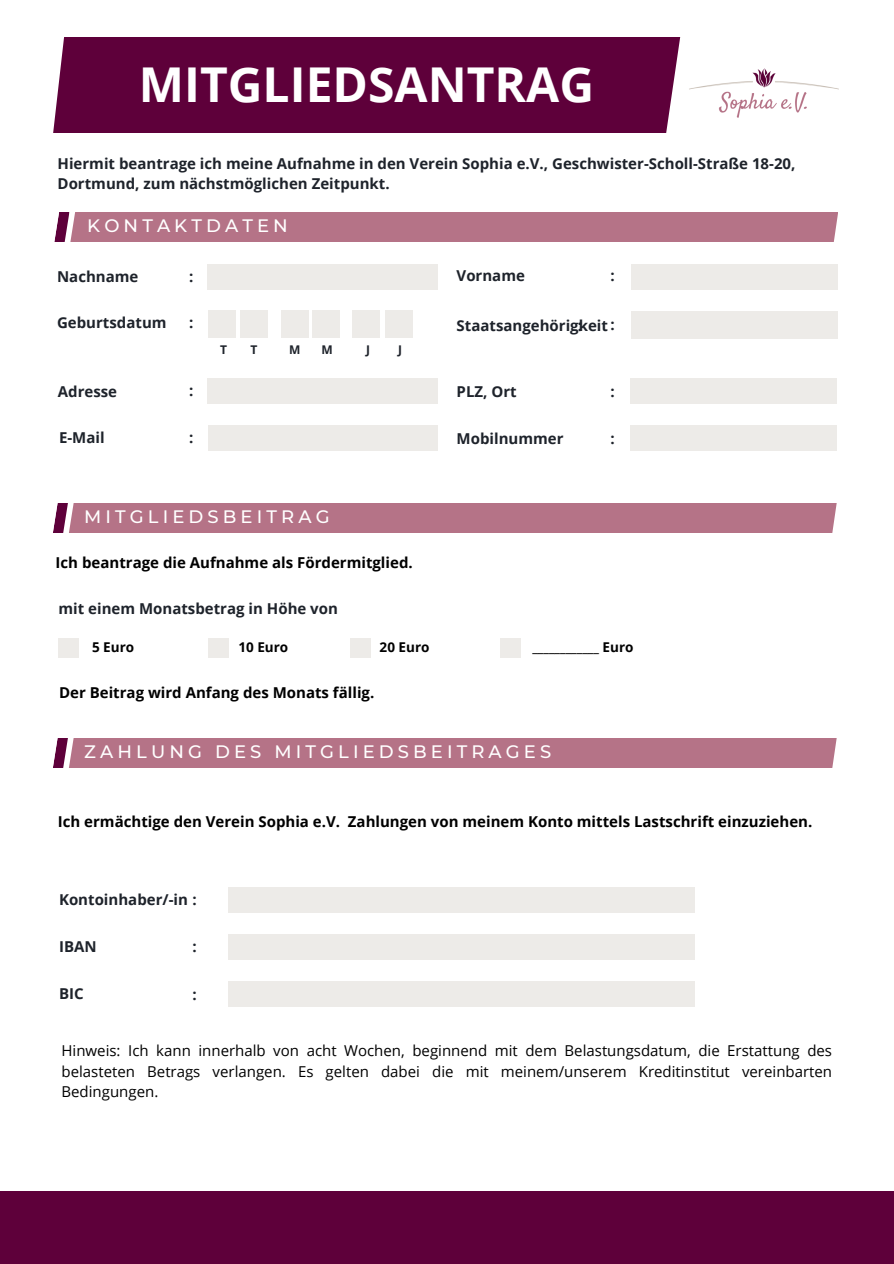
<style>
.page{position:relative;width:894px;height:1264px;background:#fff}
.page>*{position:absolute;margin:0;border:0;box-sizing:border-box;transform-origin:0 0}
.t1{font:700 48px "Open Sans";color:#fff}
.t2{font:500 18px "Montserrat";letter-spacing:.23em;color:#fff}
.t3{font:700 15px/20.2px "Open Sans";color:#1e232b}
.t4{font:15px/20.2px "Open Sans";color:#000;text-align:justify}
.t5{font:700 15px "Open Sans";color:#000}
.t6{font:700 13.5px "Open Sans";color:#000}
.t7{font:700 12px "Open Sans";color:#1e232b}
</style>
<div class="page">
<div style="left:0;top:1191px;width:893px;height:72px;background:#5e003a"></div>
<div style="left:69px;top:212px;width:768px;height:30px;background:#b57387"></div>
<div style="left:207px;top:264px;width:230px;height:25px;background:#edebe8"></div>
<div style="left:208px;top:311px;width:28px;height:27px;background:#edebe8"></div>
<div style="left:239px;top:311px;width:28px;height:27px;background:#edebe8"></div>
<div style="left:281px;top:311px;width:27px;height:27px;background:#edebe8"></div>
<div style="left:312px;top:311px;width:28px;height:27px;background:#edebe8"></div>
<div style="left:352px;top:311px;width:28px;height:27px;background:#edebe8"></div>
<div style="left:385px;top:311px;width:27px;height:27px;background:#edebe8"></div>
<div style="left:630px;top:311px;width:207px;height:27px;background:#edebe8"></div>
<svg style="left:753px;top:88px;width:86px;height:202px"></svg>
<div style="left:45px;top:37px;width:639px;height:96px;background:#5e003a"></div>
<svg style="left:666px;top:37px;width:18px;height:96px"></svg>
<svg style="left:45px;top:37px;width:30px;height:205px"></svg>
<div style="left:59px;top:638px;width:20px;height:19px;background:#edebe8"></div>
<div style="left:209px;top:638px;width:20px;height:19px;background:#edebe8"></div>
<div style="left:350px;top:638px;width:20px;height:19px;background:#edebe8"></div>
<div style="left:500px;top:638px;width:20px;height:19px;background:#edebe8"></div>
<div style="left:631px;top:264px;width:206px;height:25px;background:#edebe8"></div>
<div style="left:208px;top:378px;width:230px;height:25px;background:#edebe8"></div>
<div style="left:208px;top:425px;width:229px;height:25px;background:#edebe8"></div>
<div style="left:630px;top:425px;width:206px;height:25px;background:#edebe8"></div>
<div style="left:630px;top:378px;width:206px;height:25px;background:#edebe8"></div>
<div style="left:228px;top:886px;width:467px;height:26px;background:#edebe8"></div>
<img style="left:689px;top:68px;width:148px;height:53px">
<div style="left:68px;top:503px;width:767px;height:30px;background:#b57387"></div>
<svg style="left:813px;top:399px;width:24px;height:134px"></svg>
<svg style="left:53px;top:503px;width:21px;height:30px"></svg>
<div style="left:68px;top:738px;width:767px;height:30px;background:#b57387"></div>
<svg style="left:53px;top:738px;width:21px;height:30px"></svg>
<div style="left:228px;top:933px;width:467px;height:26px;background:#edebe8"></div>
<div style="left:228px;top:980px;width:467px;height:26px;background:#edebe8"></div>
<p class="t1" style="left:139px;top:51px;width:456px">MITGLIEDSANTRAG</p>
<h1 class="t3" style="left:58px;top:153px;width:739px">Hiermit beantrage ich meine Aufnahme in den Verein Sophia e.V., Geschwister-Scholl-Straße 18-20,<br>Dortmund, zum nächstmöglichen Zeitpunkt.</h1>
<p class="t2" style="left:87px;top:215px;width:202px">KONTAKTDATEN</p>
<p class="t3" style="left:57px;top:266px;width:83px">Nachname</p>
<p class="t3" style="left:189px;top:266px;width:6px">:</p>
<h4 class="t3" style="left:57px;top:312px;width:111px">Geburtsdatum</h4>
<p class="t3" style="left:189px;top:312px;width:6px">:</p>
<h2 class="t7" style="left:220px;top:341px;width:8px">T</h2>
<h4 class="t7" style="left:250px;top:341px;width:8px">T</h4>
<p class="t7" style="left:289px;top:341px;width:13px">M</p>
<h4 class="t7" style="left:321px;top:341px;width:13px">M</h4>
<p class="t7" style="left:366px;top:341px;width:5px">J</p>
<h4 class="t7" style="left:398px;top:341px;width:5px">J</h4>
<p class="t3" style="left:456px;top:265px;width:70px">Vorname</p>
<h4 class="t3" style="left:610px;top:265px;width:6px">:</h4>
<p class="t3" style="left:456px;top:315px;width:127px">Staatsangehörig:</p>
<p class="t3" style="left:578px;top:315px;width:37px">keit :</p>
<p class="t3" style="left:58px;top:380px;width:61px">Adresse</p>
<h4 class="t3" style="left:59px;top:427px;width:47px">E-Mail</h4>
<p class="t3" style="left:456px;top:427px;width:108px">Mobilnummer</p>
<h4 class="t3" style="left:610px;top:427px;width:6px">:</h4>
<p class="t3" style="left:456px;top:380px;width:62px">PLZ, Ort</p>
<h4 class="t3" style="left:610px;top:380px;width:6px">:</h4>
<h2 class="t3" style="left:189px;top:380px;width:6px">:</h2>
<h4 class="t3" style="left:189px;top:427px;width:6px">:</h4>
<h4 class="t2" style="left:84px;top:505px;width:247px">MITGLIEDSBEITRAG</h4>
<h4 class="t5" style="left:56px;top:552px;width:358px">Ich beantrage die Aufnahme als Fördermitglied.</h4>
<p class="t3" style="left:59px;top:597px;width:281px">mit einem Monatsbetrag in Höhe von</p>
<p class="t6" style="left:92px;top:638px;width:44px">5 Euro</p>
<p class="t6" style="left:238px;top:638px;width:51px">10 Euro</p>
<p class="t6" style="left:379px;top:638px;width:51px">20 Euro</p>
<h4 class="t6" style="left:532px;top:638px;width:102px">____________ Euro</h4>
<h4 class="t5" style="left:59px;top:681px;width:317px">Der Beitrag wird Anfang des Monats fällig.</h4>
<p class="t2" style="left:84px;top:740px;width:468px">ZAHLUNG DES MITGLIEDSBEITRAGES</p>
<h4 class="t5" style="left:58px;top:811px;width:755px">Ich ermächtige den Verein Sophia e.V. Zahlungen von meinem Konto mittels Lastschrift einzuziehen.</h4>
<h4 class="t3" style="left:59px;top:889px;width:139px">Kontoinhaber/-in :</h4>
<h3 class="t3" style="left:59px;top:936px;width:39px">IBAN</h3>
<p class="t3" style="left:192px;top:936px;width:6px">:</p>
<h3 class="t3" style="left:59px;top:983px;width:26px">BIC</h3>
<p class="t3" style="left:192px;top:983px;width:6px">:</p>
<h4 class="t4" style="left:61px;top:1040px;width:771px">Hinweis: Ich kann innerhalb von acht Wochen, beginnend mit dem Belastungsdatum, die Erstattung des belasteten Betrags verlangen. Es gelten dabei die mit meinem/unserem Kreditinstitut vereinbarten Bedingungen.</h4>
</div>
